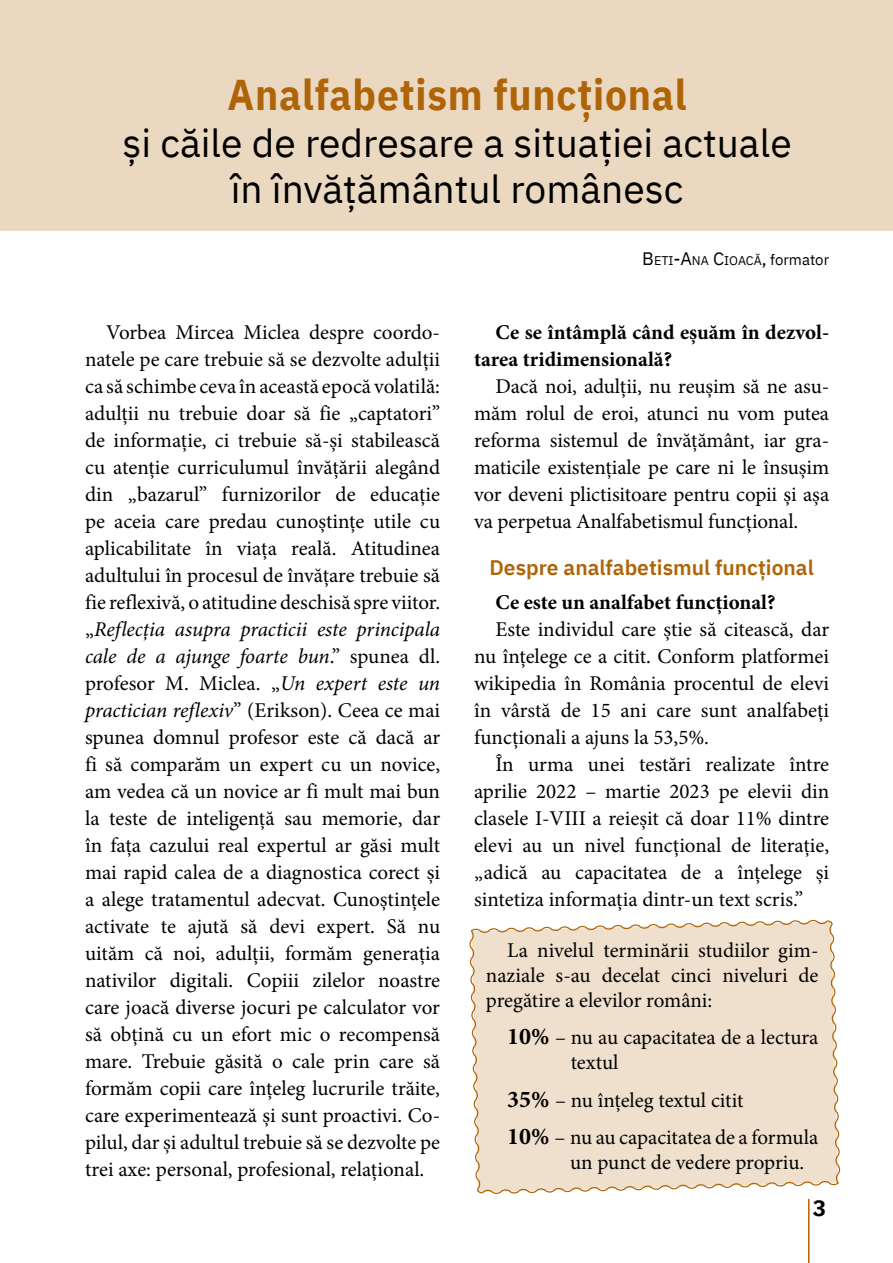
<style>
.page{position:relative;width:893px;height:1263px;background:#fff}
.page>*{position:absolute;margin:0;border:0;box-sizing:border-box;transform-origin:0 0}
.t1{font:700 42.9px "IBM Plex Sans";letter-spacing:.02em;color:#af6407;scale:.91 1}
.t2{font:39px/46.5px "IBM Plex Sans";color:#000;text-align:center}
.t3{font:700 22.5px "IBM Plex Sans";color:#000}
.t4{font:21px/27px "Minion Pro";color:#000;text-align:justify}
.t5{font:700 21px/27px "Minion Pro";color:#000}
.t6{font:600 21px "IBM Plex Sans";color:#af6407}
.t7{font:12.6px "IBM Plex Sans";color:#000}
.s1{font-size:18px}
.s2{font-size:15px}
.s3{font-style:italic}
.s4{font-weight:700;font-size:24px}
</style>
<div class="page">
<hr style="left:808px;top:1199px;width:1px;height:64px;background:#af6407">
<svg style="left:469px;top:919px;width:372px;height:275px;background:#efe0cd"></svg>
<div style="left:0;top:0;width:893px;height:231px;background:#ebd8c1"></div>
<h1 class="t1" style="left:228px;top:61px;width:506px">Analfabetism funcțional</h1>
<h2 class="t2" style="left:122px;top:116px;width:671px">și căile de redresare a situației actuale în învățământul românesc</h2>
<p class="t7" style="left:642px;top:251px;width:188px"><span class="s1">B</span>ETI<span class="s1">-A</span>NA <span class="s1">C</span>IOACĂ<span class="s1">,</span> <span class="s2">formator</span></p>
<p class="t4" style="left:85px;top:319px;width:357px;text-indent:21px">Vorbea Mircea Miclea despre coordo&shy;natele pe care trebuie să se dezvolte adulții ca să schimbe ceva în această epocă volatilă: adulții nu trebuie doar să fie „captatori” de informație, ci trebuie să-și stabilească cu atenție curriculumul învățării alegând din „bazarul” furnizorilor de educație pe aceia care predau cunoștințe utile cu aplicabilitate în viața reală. Atitudinea adultului în procesul de învățare trebuie să fie reflexivă, o atitudine deschisă spre viitor. „<span class="s3">Reflecția asupra practicii este principala cale de a ajunge foarte bun</span>.” spunea dl. profesor M. Miclea. „<span class="s3">Un expert este un practician reflexiv</span>” (Erikson). Ceea ce mai spunea domnul profesor este că dacă ar fi să comparăm un expert cu un novice, am vedea că un novice ar fi mult mai bun la teste de inteligență sau memorie, dar în fața cazului real expertul ar găsi mult mai rapid calea de a diagnostica corect și a alege tratamentul adecvat. Cunoștințele activate te ajută să devi expert. Să nu uităm că noi, adulții, formăm generația nativilor digitali. Copiii zilelor noastre care joacă diverse jocuri pe calculator vor să obțină cu un efort mic o recompensă mare. Trebuie găsită o cale prin care să formăm copii care înțeleg lucrurile trăite, care experimentează și sunt proactivi. Co&shy;pilul, dar și adultul trebuie să se dezvolte pe trei axe: personal, profesional, relațional.</p>
<p class="t5" style="left:474px;top:318px;width:355px;text-indent:21px">Ce se întâmplă când eșuăm în dezvol&shy;tarea tridimensională?</p>
<p class="t4" style="left:474px;top:373px;width:357px;text-indent:21px">Dacă noi, adulții, nu reușim să ne asu&shy;măm rolul de eroi, atunci nu vom putea reforma sistemul de învățământ, iar gra&shy;maticile existențiale pe care ni le însușim vor deveni plictisitoare pentru copii și așa va perpetua Analfabetismul funcțional.</p>
<p class="t6" style="left:489px;top:550px;width:326px">Despre analfabetismul funcțional</p>
<p class="t5" style="left:495px;top:589px;width:282px">Ce este un analfabet funcțional?</p>
<p class="t4" style="left:474px;top:616px;width:357px;text-indent:21px">Este individul care știe să citească, dar nu înțelege ce a citit. Conform platformei wikipedia în România procentul de elevi în vârstă de 15 ani care sunt analfabeți funcționali a ajuns la 53,5%.</p>
<p class="t4" style="left:474px;top:751px;width:357px;text-indent:21px">În urma unei testări realizate între aprilie 2022 – martie 2023 pe elevii din clasele I-VIII a reieșit că doar 11% dintre elevi au un nivel funcțional de literație, „adică au capacitatea de a înțelege și sintetiza informația dintr-un text scris.”</p>
<p class="t4" style="left:486px;top:937px;width:334px;line-height:25.2px;text-indent:21px">La nivelul terminării studiilor gim&shy;naziale s-au decelat cinci niveluri de pregătire a elevilor români:</p>
<p class="t4" style="left:571px;top:1025px;width:249px;line-height:25.2px;text-indent:-63px"><span class="s4">10%</span> – nu au capacitatea de a lectura textul</p>
<p class="t4" style="left:507px;top:1081px;width:313px;line-height:37.3px"><span class="s4">35%</span> – nu înțeleg textul citit<br><span class="s4">10%</span> – nu au capacitatea de a formula</p>
<p class="t4" style="left:570px;top:1149px;width:236px">un punct de vedere propriu.</p>
<p class="t3" style="left:813px;top:1190px;width:15px">3</p>
</div>
